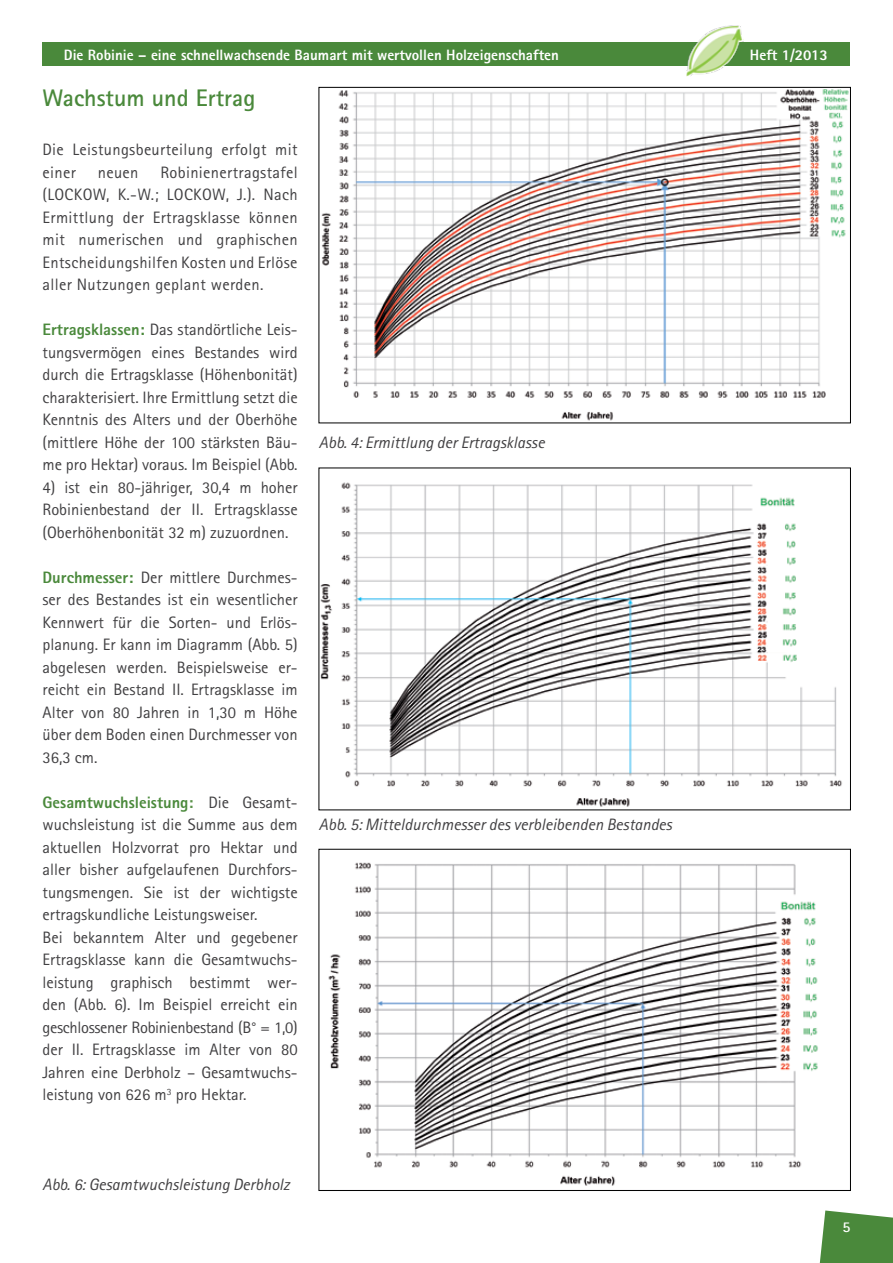
<style>
.page{position:relative;width:893px;height:1263px;background:#fff}
.page>*{position:absolute;margin:0;border:0;box-sizing:border-box;transform-origin:0 0}
.t1{font:700 24px "Rotis Sans Serif";color:#4a893b}
.t2{font:16.5px/22.5px "Rotis Sans Serif";color:#414042;text-align:justify}
.t3{font:italic 16.5px "Rotis Sans Serif";color:#414042}
.t4{font:16.5px/22.5px "Rotis Sans Serif";letter-spacing:.02em;color:#414042}
.t5{font:800 15px "Rotis Sans Serif";color:#fff}
.t6{font:700 15px "Rotis Sans Serif";color:#fff}
.s1{font-weight:800;color:#4a893b}
.s2{font-weight:800;color:#5a9249}
</style>
<div class="page">
<svg style="left:820px;top:1210px;width:73px;height:53px;background:#5d954f"></svg>
<div style="left:43px;top:43px;width:807px;height:23px;background:#4a893b"></div>
<img style="left:686px;top:26px;width:58px;height:51px">
<img style="left:321px;top:89px;width:528px;height:332px">
<img style="left:321px;top:482px;width:521px;height:325px">
<img style="left:328px;top:862px;width:490px;height:324px">
<p class="t5" style="left:64px;top:45px;width:497px">Die Robinie – eine schnellwachsende Baumart mit wertvollen Holzeigenschaften</p>
<p class="t5" style="left:750px;top:45px;width:79px">Heft 1/2013</p>
<h1 class="t1" style="left:43px;top:83px;width:214px">Wachstum und Ertrag</h1>
<p class="t4" style="left:43px;top:138px;width:257px">Die Leistungsbeurteilung erfolgt mit einer</p>
<p class="t2" style="left:43px;top:161px;width:257px;text-indent:118px">Robinienertragstafel (LOCKOW, K.-W.; LOCKOW, J.). Nach Ermittlung der Ertragsklasse können mit numerischen und graphischen Entscheidungshilfen Kosten und Erlöse aller Nutzungen geplant werden.</p>
<p class="t2" style="left:43px;top:318px;width:257px"><span class="s1">Ertragsklassen:</span> Das standörtliche Leis&shy;tungsvermögen eines Bestandes wird durch die Ertragsklasse (Höhenbonität) charakterisiert. Ihre Ermittlung setzt die Kenntnis des Alters und der Oberhöhe (mittlere Höhe der 100 stärksten Bäu&shy;me pro Hektar) voraus. Im Beispiel (Abb.</p>
<p class="t2" style="left:43px;top:476px;width:257px">4) ist ein 80-jähriger, 30,4 m hoher Robinienbestand der II. Ertragsklasse (Oberhöhenbonität 32 m) zuzuordnen.</p>
<p class="t2" style="left:43px;top:566px;width:257px"><span class="s1">Durchmesser:</span> Der mittlere Durchmes&shy;ser des Bestandes ist ein wesentlicher Kennwert für die Sorten- und Erlös&shy;planung. Er kann im Diagramm (Abb. 5) abgelesen werden. Beispielsweise er&shy;reicht ein Bestand II. Ertragsklasse im Alter von 80 Jahren in 1,30 m Höhe über dem Boden einen Durchmesser von 36,3 cm.</p>
<p class="t2" style="left:43px;top:791px;width:257px;text-align:left"><span class="s1">Gesamtwuchsleistung</span><span class="s2">:</span> Die Gesamt&shy;wuchsleistung ist die Summe aus dem aktuellen Holzvorrat pro Hektar und aller bisher aufgelaufenen Durchfors&shy;tungsmengen. Sie ist der wichtigste ertragskundliche Leistungsweiser.<br>Bei bekanntem Alter und gegebener Ertragsklasse kann die Gesamtwuchs&shy;leistung graphisch bestimmt wer&shy;den (Abb. 6). Im Beispiel erreicht ein geschlossener Robinienbestand (B° = 1,0) der II. Ertragsklasse im Alter von 80<br>Jahren eine Derbholz – Gesamtwuchs&shy;leistung von 626 m<sup>3</sup> pro Hektar.</p>
<p class="t2" style="left:98px;top:161px;width:42px">neuen</p>
<p class="t3" style="left:319px;top:432px;width:227px">Abb. 4: Ermittlung der Ertragsklasse</p>
<p class="t3" style="left:319px;top:815px;width:355px">Abb. 5: Mitteldurchmesser des verbleibenden Bestandes</p>
<p class="t3" style="left:43px;top:1175px;width:249px">Abb. 6: Gesamtwuchsleistung Derbholz</p>
<p class="t6" style="left:842px;top:1218px;width:10px">5</p>
</div>
